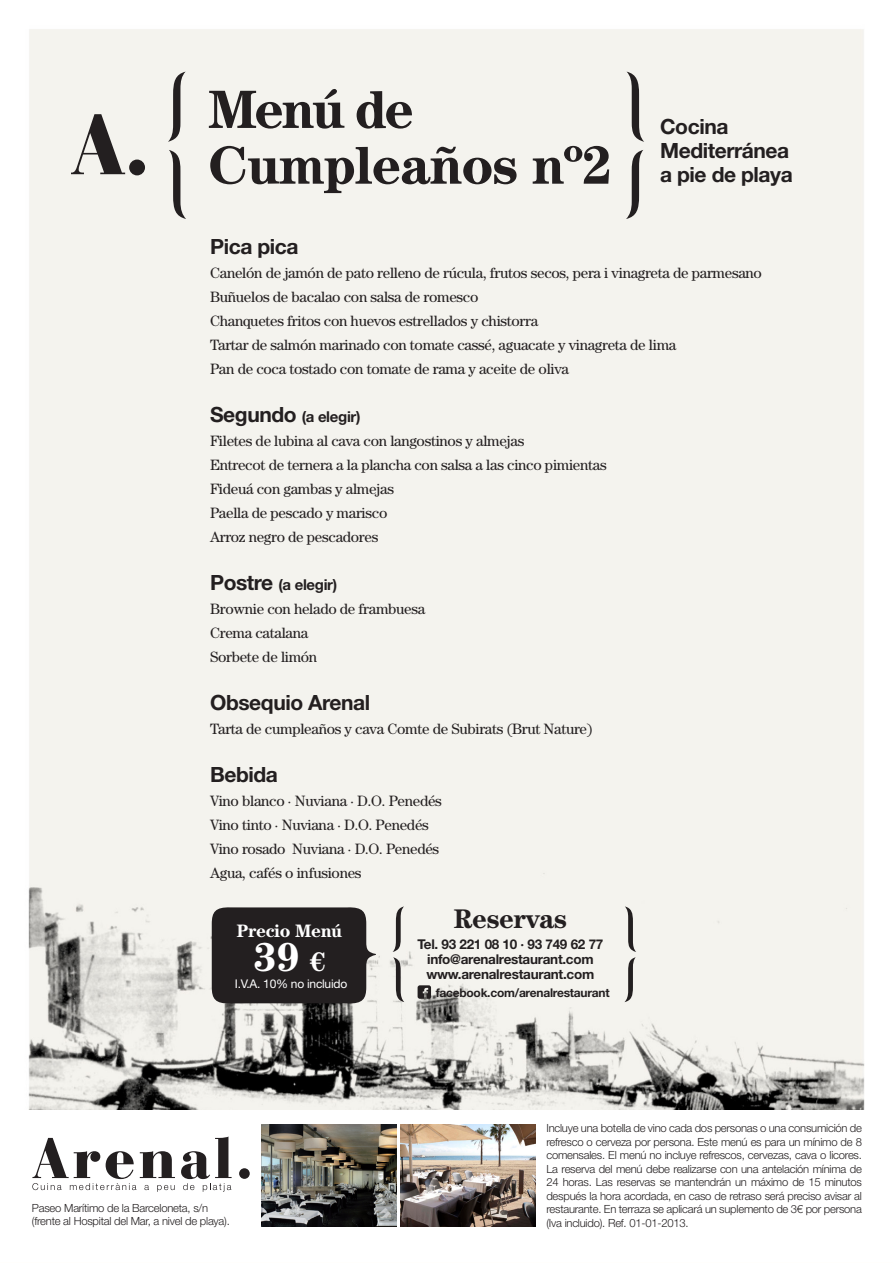
<style>
.page{position:relative;width:893px;height:1263px;background:#fff}
.page>*{position:absolute;margin:0;border:0;box-sizing:border-box;transform-origin:0 0}
.t1{font:700 54px/55.8px "Century Std";letter-spacing:-.02em;color:#231f20}
.t2{font:700 40.5px "Century Std";color:#fff}
.t3{font:700 27px "Century Std";letter-spacing:-.02em;color:#231f20}
.t4{font:700 21px/24px "Helvetica Neue LT Std";letter-spacing:-.02em;color:#231f20}
.t5{font:700 18px "Century Std";letter-spacing:-.02em;color:#fff}
.t6{font:15px "Century Std";letter-spacing:-.02em;color:#231f20}
.t7{font:700 15px "Helvetica Neue LT Std";letter-spacing:-.02em;color:#231f20}
.t8{font:700 13.5px "Helvetica Neue LT Std";letter-spacing:-.02em;color:#231f20}
.t9{font:700 12px "Helvetica Neue LT Std";letter-spacing:-.02em;color:#231f20}
.t10{font:12px "Helvetica Neue LT Std";letter-spacing:-.02em;color:#fff}
.t11{font:300 11.25px/13.5px "Helvetica Neue LT Std";letter-spacing:-.02em;color:#231f20;text-align:justify}
.s1{font-size:21px}
.s2{font-size:27px}
</style>
<div class="page">
<img style="left:28px;top:29px;width:837px;height:1198px">
<div style="left:15px;top:1110px;width:859px;height:116px;background:#fff"></div>
<div style="left:239px;top:1168px;width:11px;height:11px;background:#231f20;border-radius:50%"></div>
<svg style="left:32px;top:1138px;width:143px;height:54px"></svg>
<svg style="left:181px;top:1136px;width:51px;height:56px"></svg>
<img style="left:262px;top:1124px;width:135px;height:103px">
<img style="left:400px;top:1124px;width:136px;height:103px">
<svg style="left:71px;top:114px;width:54px;height:60px"></svg>
<div style="left:129px;top:160px;width:16px;height:15px;background:#231f20;border-radius:50%"></div>
<svg style="left:168px;top:72px;width:18px;height:147px"></svg>
<svg style="left:626px;top:72px;width:18px;height:147px"></svg>
<svg style="left:212px;top:907px;width:164px;height:97px"></svg>
<svg style="left:393px;top:906px;width:11px;height:96px"></svg>
<svg style="left:624px;top:906px;width:12px;height:96px"></svg>
<svg style="left:418px;top:985px;width:13px;height:14px"></svg>
<p class="t1" style="left:208px;top:81px;width:406px">Menú de<br>Cumpleaños nº2</p>
<p class="t4" style="left:660px;top:114px;width:134px">Cocina<br>Mediterránea a pie de playa</p>
<p class="t4" style="left:210px;top:234px;width:90px">Pica pica</p>
<p class="t6" style="left:210px;top:264px;width:553px">Canelón de jamón de pato relleno de rúcula, frutos secos, pera i vinagreta de parmesano</p>
<p class="t6" style="left:210px;top:288px;width:270px">Buñuelos de bacalao con salsa de romesco</p>
<p class="t6" style="left:210px;top:312px;width:330px">Chanquetes fritos con huevos estrellados y chistorra</p>
<p class="t6" style="left:210px;top:336px;width:468px">Tartar de salmón marinado con tomate cassé, aguacate y vinagreta de lima</p>
<p class="t6" style="left:210px;top:360px;width:360px">Pan de coca tostado con tomate de rama y aceite de oliva</p>
<p class="t7" style="left:210px;top:407px;width:152px"><span class="s1">Segundo</span> (a elegir)</p>
<p class="t6" style="left:210px;top:432px;width:316px">Filetes de lubina al cava con langostinos y almejas</p>
<p class="t6" style="left:210px;top:456px;width:398px">Entrecot de ternera a la plancha con salsa a las cinco pimientas</p>
<p class="t6" style="left:210px;top:480px;width:185px">Fideuá con gambas y almejas</p>
<p class="t6" style="left:210px;top:504px;width:179px">Paella de pescado y marisco</p>
<p class="t6" style="left:210px;top:528px;width:170px">Arroz negro de pescadores</p>
<p class="t7" style="left:210px;top:575px;width:129px"><span class="s1">Postre</span> (a elegir)</p>
<p class="t6" style="left:210px;top:600px;width:217px">Brownie con helado de frambuesa</p>
<p class="t6" style="left:210px;top:624px;width:100px">Crema catalana</p>
<p class="t6" style="left:210px;top:648px;width:109px">Sorbete de limón</p>
<p class="t4" style="left:210px;top:690px;width:162px">Obsequio Arenal</p>
<p class="t6" style="left:210px;top:720px;width:384px">Tarta de cumpleaños y cava Comte de Subirats (Brut Nature)</p>
<p class="t4" style="left:210px;top:762px;width:69px">Bebida</p>
<p class="t6" style="left:210px;top:792px;width:233px">Vino blanco · Nuviana · D.O. Penedés</p>
<p class="t6" style="left:210px;top:816px;width:220px">Vino tinto · Nuviana · D.O. Penedés</p>
<p class="t6" style="left:210px;top:840px;width:231px">Vino rosado Nuviana · D.O. Penedés</p>
<p class="t6" style="left:210px;top:864px;width:153px">Agua, cafés o infusiones</p>
<p class="t5" style="left:237px;top:920px;width:107px">Precio Menú</p>
<p class="t2" style="left:254px;top:933px;width:73px">39 <span class="s2">€</span></p>
<p class="t10" style="left:235px;top:976px;width:114px">I.V.A. 10% no incluido</p>
<p class="t11" style="left:32px;top:1201px;width:199px">Paseo Marítimo de la Barceloneta, s/n (frente al Hospital del Mar, a nivel de playa).</p>
<p class="t3" style="left:454px;top:903px;width:115px">Reservas</p>
<p class="t8" style="left:417px;top:936px;width:188px">Tel. 93 221 08 10 · 93 749 62 77</p>
<p class="t8" style="left:427px;top:951px;width:168px">info@arenalrestaurant.com</p>
<p class="t8" style="left:426px;top:966px;width:169px">www.arenalrestaurant.com</p>
<p class="t9" style="left:436px;top:985px;width:175px">facebook.com/arenalrestaurant</p>
<p class="t11" style="left:546px;top:1121px;width:317px">Incluye una botella de vino cada dos personas o una consumición de refresco o cerveza por persona. Este menú es para un mínimo de 8 comensales. El menú no incluye refrescos, cervezas, cava o licores.<br>La reserva del menú debe realizarse con una antelación mínima de 24 horas. Las reservas se mantendrán un máximo de 15 minutos después la hora acordada, en caso de retraso será preciso avisar al restaurante. En terraza se aplicará un suplemento de 3€ por persona (Iva incluido). Ref. 01-01-2013.</p>
</div>
